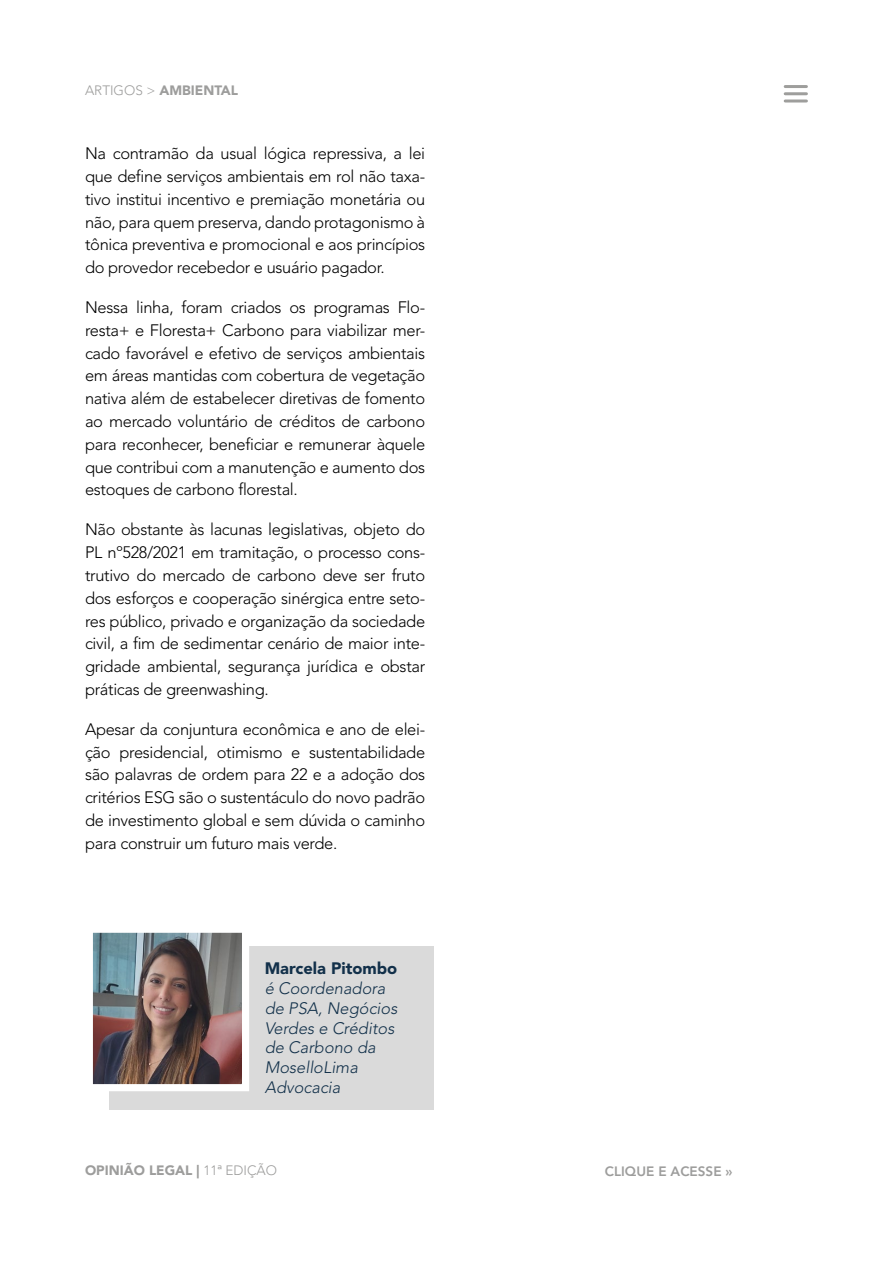
<style>
.page{position:relative;width:893px;height:1263px;background:#fff}
.page>*{position:absolute;margin:0;border:0;box-sizing:border-box;transform-origin:0 0}
.t1{font:300 16.5px/22.8px "Avenir LT Std";letter-spacing:-.02em;color:#000;text-align:justify}
.t2{font:italic 300 16.5px/19.8px "Avenir LT Std";color:#12304a}
.t3{font:900 16.5px "Avenir LT Std";color:#12304a}
.t4{font:900 13.5px "Avenir LT Std";color:#9d9d9c}
.t5{font:800 13.5px "Avenir LT Std";color:#9d9d9c}
.s1{font-weight:300}
</style>
<div class="page">
<hr style="left:785px;top:85px;width:21px;height:3px;background:#9e9e9c">
<hr style="left:785px;top:92px;width:21px;height:3px;background:#9e9e9c">
<hr style="left:785px;top:99px;width:21px;height:3px;background:#9e9e9c">
<div style="left:109px;top:946px;width:325px;height:164px;background:#dadada"></div>
<img style="left:94px;top:934px;width:147px;height:149px">
<div style="left:86px;top:926px;width:163px;height:165px;border:7px solid #fff"></div>
<p class="t4" style="left:85px;top:82px;width:155px"><span class="s1">ARTIGOS &gt;</span> AMBIENTAL</p>
<p class="t1" style="left:85px;top:142px;width:342px">Na contramão da usual lógica repressiva, a lei que define serviços ambientais em rol não taxa&shy;tivo institui incentivo e premiação monetária ou não, para quem preserva, dando protagonismo à tônica preventiva e promocional e aos princípios do provedor recebedor e usuário pagador.</p>
<p class="t1" style="left:85px;top:296px;width:342px">Nessa linha, foram criados os programas Flo&shy;resta+ e Floresta+ Carbono para viabilizar mer&shy;cado favorável e efetivo de serviços ambientais em áreas mantidas com cobertura de vegetação nativa além de estabelecer diretivas de fomento ao mercado voluntário de créditos de carbono para reconhecer, beneficiar e remunerar àquele que contribui com a manutenção e aumento dos estoques de carbono florestal.</p>
<p class="t1" style="left:85px;top:518px;width:342px">Não obstante às lacunas legislativas, objeto do PL nº528/2021 em tramitação, o processo cons&shy;trutivo do mercado de carbono deve ser fruto dos esforços e cooperação sinérgica entre seto&shy;res público, privado e organização da sociedade civil, a fim de sedimentar cenário de maior inte&shy;gridade ambiental, segurança jurídica e obstar práticas de greenwashing.</p>
<p class="t1" style="left:85px;top:718px;width:342px">Apesar da conjuntura econômica e ano de elei&shy;ção presidencial, otimismo e sustentabilidade são palavras de ordem para 22 e a adoção dos critérios ESG são o sustentáculo do novo padrão de investimento global e sem dúvida o caminho para construir um futuro mais verde.</p>
<p class="t3" style="left:265px;top:958px;width:134px">Marcela Pitombo</p>
<p class="t2" style="left:265px;top:979px;width:134px">é Coordenadora de PSA, Negócios<br>Verdes e Créditos de Carbono da<br>MoselloLima<br>Advocacia</p>
<p class="t4" style="left:85px;top:1162px;width:194px">OPINIÃO LEGAL | <span class="s1">11a EDIÇÃO</span></p>
<p class="t5" style="left:605px;top:1164px;width:129px">CLIQUE E ACESSE »</p>
</div>
